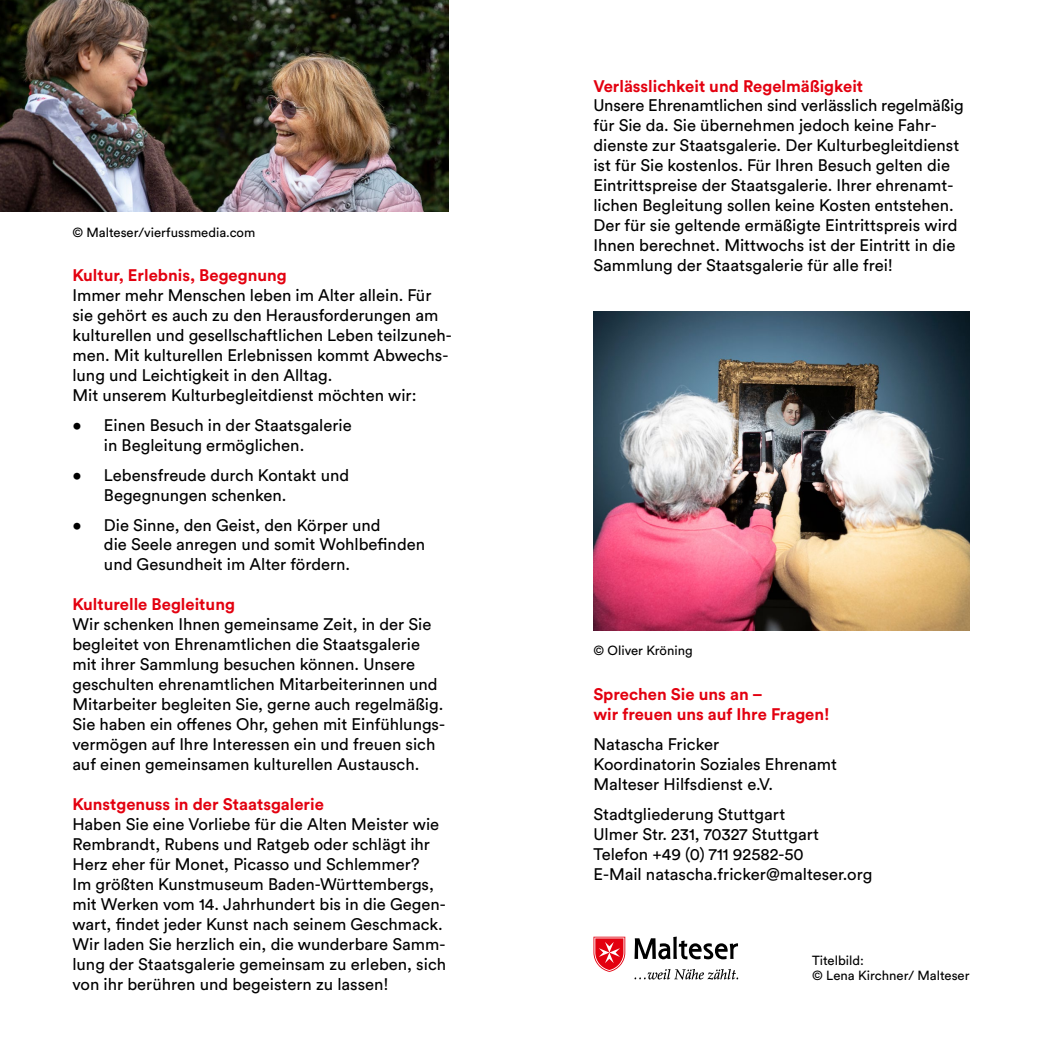
<style>
.page{position:relative;width:1042px;height:1042px;background:#fff}
.page>*{position:absolute;margin:0;border:0;box-sizing:border-box;transform-origin:0 0}
.t1{font:16.62px/19.9px "Circular Pro";color:#000}
.t2{font:700 16.62px/19.9px "Circular Pro";color:#e3000f}
.t3{font:13.12px/14.9px "Circular Pro";color:#000}
</style>
<div class="page">
<img style="left:593px;top:311px;width:376px;height:319px">
<img style="left:0;top:0;width:448px;height:211px">
<svg style="left:593px;top:936px;width:32px;height:36px"></svg>
<svg style="left:634px;top:936px;width:104px;height:23px"></svg>
<svg style="left:634px;top:969px;width:104px;height:10px"></svg>
<p class="t3" style="left:72px;top:224px;width:184px">© Malteser/vierfussmedia.com</p>
<p class="t2" style="left:72px;top:265px;width:216px">Kultur, Erlebnis, Begegnung</p>
<p class="t1" style="left:72px;top:284px;width:381px">Immer mehr Menschen leben im Alter allein. Für sie gehört es auch zu den Herausforderungen am kulturellen und gesellschaftlichen Leben teilzuneh&shy;men. Mit kulturellen Erlebnissen kommt Abwechs&shy;lung und Leichtigkeit in den Alltag.<br>Mit unserem Kulturbegleitdienst möchten wir:</p>
<p class="t1" style="left:104px;top:414px;width:249px;text-indent:-32px">• Einen Besuch in der Staatsgalerie in Begleitung ermöglichen.</p>
<p class="t1" style="left:104px;top:464px;width:247px;text-indent:-32px">• Lebensfreude durch Kontakt und<br>Begegnungen schenken.</p>
<p class="t1" style="left:104px;top:514px;width:323px;text-indent:-32px">• Die Sinne, den Geist, den Körper und<br>die Seele anregen und somit Wohlbefinden und Gesundheit im Alter fördern.</p>
<p class="t2" style="left:72px;top:594px;width:164px">Kulturelle Begleitung</p>
<p class="t1" style="left:72px;top:614px;width:374px">Wir schenken Ihnen gemeinsame Zeit, in der Sie begleitet von Ehrenamtlichen die Staatsgalerie mit ihrer Sammlung besuchen können. Unsere geschulten ehrenamtlichen Mitarbeiterinnen und Mitarbeiter begleiten Sie, gerne auch regelmäßig.<br>Sie haben ein offenes Ohr, gehen mit Einfühlungs&shy;vermögen auf Ihre Interessen ein und freuen sich auf einen gemeinsamen kulturellen Austausch.</p>
<p class="t2" style="left:72px;top:793px;width:253px">Kunstgenuss in der Staatsgalerie</p>
<p class="t1" style="left:72px;top:813px;width:375px">Haben Sie eine Vorliebe für die Alten Meister wie Rembrandt, Rubens und Ratgeb oder schlägt ihr Herz eher für Monet, Picasso und Schlemmer?<br>Im größten Kunstmuseum Baden-Württembergs, mit Werken vom 14. Jahrhundert bis in die Gegen&shy;wart, findet jeder Kunst nach seinem Geschmack.<br>Wir laden Sie herzlich ein, die wunderbare Samm&shy;lung der Staatsgalerie gemeinsam zu erleben, sich von ihr berühren und begeistern zu lassen!</p>
<p class="t2" style="left:593px;top:75px;width:271px">Verlässlichkeit und Regelmäßigkeit</p>
<p class="t1" style="left:593px;top:95px;width:372px">Unsere Ehrenamtlichen sind verlässlich regelmäßig für Sie da. Sie übernehmen jedoch keine Fahr&shy;dienste zur Staatsgalerie. Der Kulturbegleitdienst ist für Sie kostenlos. Für Ihren Besuch gelten die Eintrittspreise der Staatsgalerie. Ihrer ehrenamt&shy;lichen Begleitung sollen keine Kosten entstehen.<br>Der für sie geltende ermäßigte Eintrittspreis wird Ihnen berechnet. Mittwochs ist der Eintritt in die Sammlung der Staatsgalerie für alle frei!</p>
<p class="t3" style="left:593px;top:642px;width:101px">© Oliver Kröning</p>
<p class="t2" style="left:593px;top:683px;width:238px">Sprechen Sie uns an –<br>wir freuen uns auf Ihre Fragen!</p>
<p class="t1" style="left:593px;top:733px;width:245px">Natascha Fricker<br>Koordinatorin Soziales Ehrenamt<br>Malteser Hilfsdienst e.V.</p>
<p class="t1" style="left:593px;top:803px;width:280px">Stadtgliederung Stuttgart<br>Ulmer Str. 231, 70327 Stuttgart<br>Telefon +49 (0) 711 92582-50<br>E-Mail natascha.fricker@malteser.org</p>
<p class="t3" style="left:812px;top:952px;width:159px">Titelbild:<br>© Lena Kirchner/ Malteser</p>
</div>
